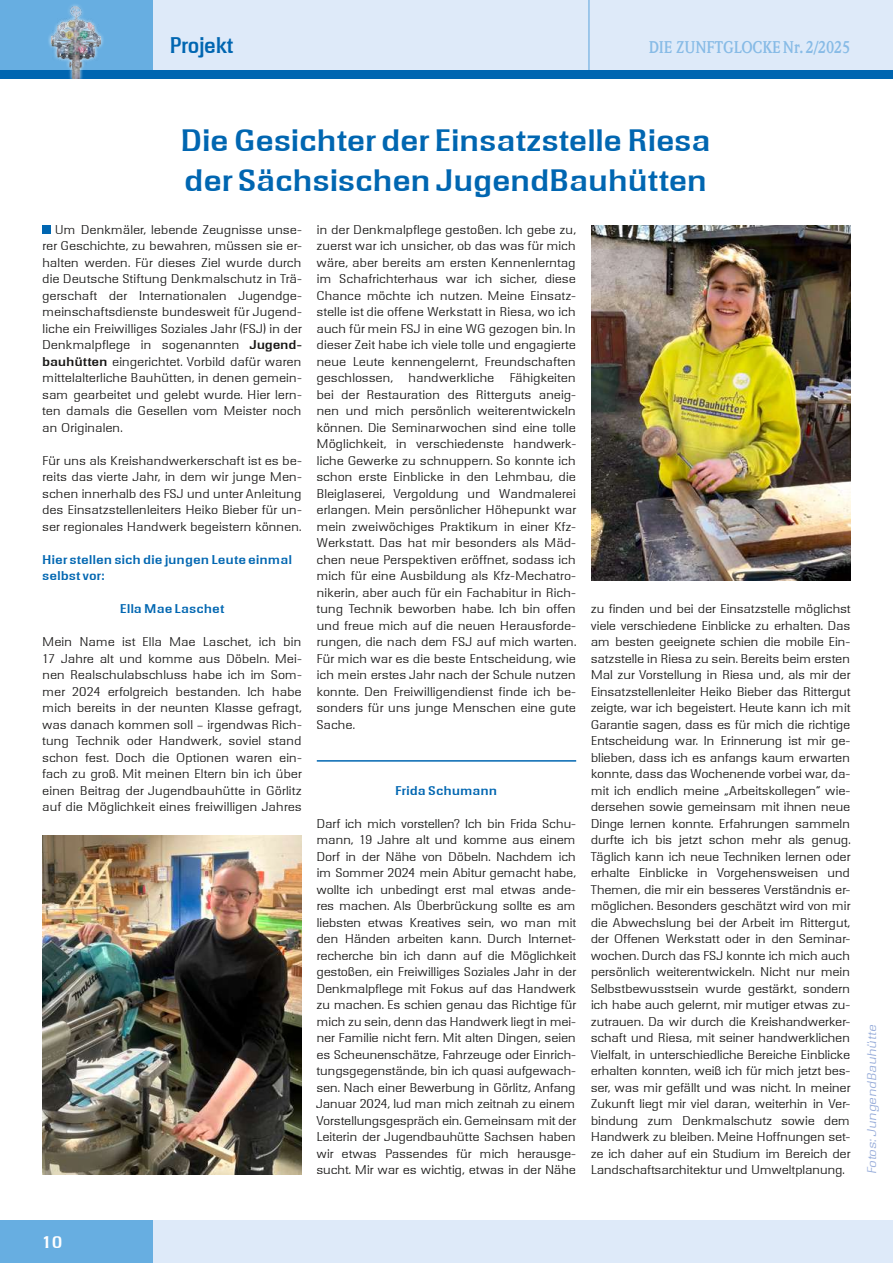
<style>
.page{position:relative;width:893px;height:1263px;background:#fff}
.page>*{position:absolute;margin:0;border:0;box-sizing:border-box;transform-origin:0 0}
.t1{font:700 33px/39.6px "Walter Becker";letter-spacing:-.01em;color:#0066b1}
.t2{font:700 24.15px "Walter Becker";letter-spacing:-.015em;color:#0066b1;scale:.87 1}
.t3{font:700 18px "Walter Becker";color:#fff}
.t4{font:700 17.25px "Weidemann IT Cby BT";letter-spacing:-.015em;color:#87bbe6;scale:.87 1}
.t5{font:300 13.5px/16.5px "Walter Becker";letter-spacing:-.01em;color:#181716;text-align:justify}
.t6{font:700 13.5px/16.5px "Walter Becker";letter-spacing:.005em;color:#0066b1}
.t7{font:italic 300 13.5px "Walter Becker";letter-spacing:-.01em;color:#98adda;scale:1.05 1}
.s1{font-weight:700}
</style>
<div class="page">
<div style="left:0;top:0;width:893px;height:72px;background:#deeaf9"></div>
<hr style="left:588px;top:0;width:2px;height:71px;background:#87bbe6">
<div style="left:0;top:1220px;width:893px;height:43px;background:#deeaf9"></div>
<div style="left:43px;top:225px;width:8px;height:9px;background:#0066b1"></div>
<img style="left:43px;top:836px;width:259px;height:338px">
<img style="left:591px;top:225px;width:259px;height:355px">
<hr style="left:317px;top:760px;width:259px;height:2px;background:#0066b1">
<div style="left:0;top:0;width:153px;height:72px;background:#67aee1"></div>
<div style="left:0;top:70px;width:893px;height:9px;background:#0066b1"></div>
<svg style="left:48px;top:4px;width:56px;height:43px"></svg>
<img style="left:51px;top:6px;width:49px;height:73px">
<div style="left:0;top:1220px;width:153px;height:43px;background:#67aee1"></div>
<h2 class="t2" style="left:170px;top:32px;width:74px">Projekt</h2>
<p class="t4" style="left:649px;top:36px;width:233px">DIE ZUNFTGLOCKE Nr. 2/2025</p>
<h1 class="t1" style="left:181px;top:120px;width:532px">Die Gesichter der Einsatzstelle Riesa der Sächsischen JugendBauhütten</h1>
<p class="t5" style="left:43px;top:221px;width:261px;text-indent:13px">Um Denkmäler, lebende Zeugnisse unse&shy;rer Geschichte, zu bewahren, müssen sie er&shy;halten werden. Für dieses Ziel wurde durch die Deutsche Stiftung Denkmalschutz in Trä&shy;gerschaft der Internationalen Jugendge&shy;meinschaftsdienste bundesweit für Jugend&shy;liche ein Freiwilliges Soziales Jahr (FSJ) in der Denkmalpflege in sogenannten <span class="s1">Jugend&shy;bauhütten</span> eingerichtet. Vorbild dafür waren mittelalterliche Bauhütten, in denen gemein&shy;sam gearbeitet und gelebt wurde. Hier lern&shy;ten damals die Gesellen vom Meister noch an Originalen.</p>
<p class="t5" style="left:43px;top:452px;width:261px">Für uns als Kreishandwerkerschaft ist es be&shy;reits das vierte Jahr, in dem wir junge Men&shy;schen innerhalb des FSJ und unter Anleitung des Einsatzstellenleiters Heiko Bieber für un&shy;ser regionales Handwerk begeistern können.</p>
<p class="t6" style="left:43px;top:551px;width:251px">Hier stellen sich die jungen Leute einmal selbst vor:</p>
<p class="t6" style="left:120px;top:600px;width:106px">Ella Mae Laschet</p>
<p class="t5" style="left:43px;top:633px;width:261px">Mein Name ist Ella Mae Laschet, ich bin 17 Jahre alt und komme aus Döbeln. Mei&shy;nen Realschulabschluss habe ich im Som&shy;mer 2024 erfolgreich bestanden. Ich habe mich bereits in der neunten Klasse gefragt, was danach kommen soll – irgendwas Rich&shy;tung Technik oder Handwerk, soviel stand schon fest. Doch die Optionen waren ein&shy;fach zu groß. Mit meinen Eltern bin ich über einen Beitrag der Jugendbauhütte in Görlitz auf die Möglichkeit eines freiwilligen Jahres</p>
<p class="t5" style="left:317px;top:221px;width:261px">in der Denkmalpflege gestoßen. Ich gebe zu, zuerst war ich unsicher, ob das was für mich wäre, aber bereits am ersten Kennenlerntag im Schafrichterhaus war ich sicher, diese Chance möchte ich nutzen. Meine Einsatz&shy;stelle ist die offene Werkstatt in Riesa, wo ich auch für mein FSJ in eine WG gezogen bin. In dieser Zeit habe ich viele tolle und engagierte neue Leute kennengelernt, Freundschaften geschlossen, handwerkliche Fähigkeiten bei der Restauration des Ritterguts aneig&shy;nen und mich persönlich weiterentwickeln können. Die Seminarwochen sind eine tolle Möglichkeit, in verschiedenste handwerk&shy;liche Gewerke zu schnuppern. So konnte ich schon erste Einblicke in den Lehmbau, die Bleiglaserei, Vergoldung und Wandmalerei erlangen. Mein persönlicher Höhepunkt war mein zweiwöchiges Praktikum in einer Kfz-Werkstatt. Das hat mir besonders als Mäd&shy;chen neue Perspektiven eröffnet, sodass ich mich für eine Ausbildung als Kfz-Mechatro&shy;nikerin, aber auch für ein Fachabitur in Rich&shy;tung Technik beworben habe. Ich bin offen und freue mich auf die neuen Herausforde&shy;rungen, die nach dem FSJ auf mich warten.<br>Für mich war es die beste Entscheidung, wie ich mein erstes Jahr nach der Schule nutzen konnte. Den Freiwilligendienst finde ich be&shy;sonders für uns junge Menschen eine gute Sache.</p>
<p class="t5" style="left:591px;top:600px;width:261px">zu finden und bei der Einsatzstelle möglichst viele verschiedene Einblicke zu erhalten. Das am besten geeignete schien die mobile Ein&shy;satzstelle in Riesa zu sein. Bereits beim ersten Mal zur Vorstellung in Riesa und, als mir der Einsatzstellenleiter Heiko Bieber das Rittergut zeigte, war ich begeistert. Heute kann ich mit Garantie sagen, dass es für mich die richtige Entscheidung war. In Erinnerung ist mir ge&shy;blieben, dass ich es anfangs kaum erwarten konnte, dass das Wochenende vorbei war, da&shy;mit ich endlich meine „Arbeitskollegen“ wie&shy;dersehen sowie gemeinsam mit ihnen neue Dinge lernen konnte. Erfahrungen sammeln durfte ich bis jetzt schon mehr als genug.<br>Täglich kann ich neue Techniken lernen oder erhalte Einblicke in Vorgehensweisen und Themen, die mir ein besseres Verständnis er&shy;möglichen. Besonders geschätzt wird von mir die Abwechslung bei der Arbeit im Rittergut, der Offenen Werkstatt oder in den Seminar&shy;wochen. Durch das FSJ konnte ich mich auch persönlich weiterentwickeln. Nicht nur mein Selbstbewusstsein wurde gestärkt, sondern ich habe auch gelernt, mir mutiger etwas zu&shy;zutrauen. Da wir durch die Kreishandwerker&shy;schaft und Riesa, mit seiner handwerklichen Vielfalt, in unterschiedliche Bereiche Einblicke erhalten konnten, weiß ich für mich jetzt bes&shy;ser, was mir gefällt und was nicht. In meiner Zukunft liegt mir viel daran, weiterhin in Ver&shy;bindung zum Denkmalschutz sowie dem Handwerk zu bleiben. Meine Hoffnungen set&shy;ze ich daher auf ein Studium im Bereich der Landschaftsarchitektur und Umweltplanung.</p>
<p class="t6" style="left:395px;top:782px;width:104px">Frida Schumann</p>
<p class="t5" style="left:317px;top:815px;width:261px">Darf ich mich vorstellen? Ich bin Frida Schu&shy;mann, 19 Jahre alt und komme aus einem Dorf in der Nähe von Döbeln. Nachdem ich im Sommer 2024 mein Abitur gemacht habe, wollte ich unbedingt erst mal etwas ande&shy;res machen. Als Überbrückung sollte es am liebsten etwas Kreatives sein, wo man mit den Händen arbeiten kann. Durch Internet&shy;recherche bin ich dann auf die Möglichkeit gestoßen, ein Freiwilliges Soziales Jahr in der Denkmalpflege mit Fokus auf das Handwerk zu machen. Es schien genau das Richtige für mich zu sein, denn das Handwerk liegt in mei&shy;ner Familie nicht fern. Mit alten Dingen, seien es Scheunenschätze, Fahrzeuge oder Einrich&shy;tungsgegenstände, bin ich quasi aufgewach&shy;sen. Nach einer Bewerbung in Görlitz, Anfang Januar 2024, lud man mich zeitnah zu einem Vorstellungsgespräch ein. Gemeinsam mit der Leiterin der Jugendbauhütte Sachsen haben wir etwas Passendes für mich herausge&shy;sucht. Mir war es wichtig, etwas in der Nähe</p>
<p class="t7" style="left:864px;top:1174px;width:144px;rotate:-90deg">Fotos: JungendBauhütte</p>
<h3 class="t3" style="left:43px;top:1232px;width:21px">10</h3>
</div>
